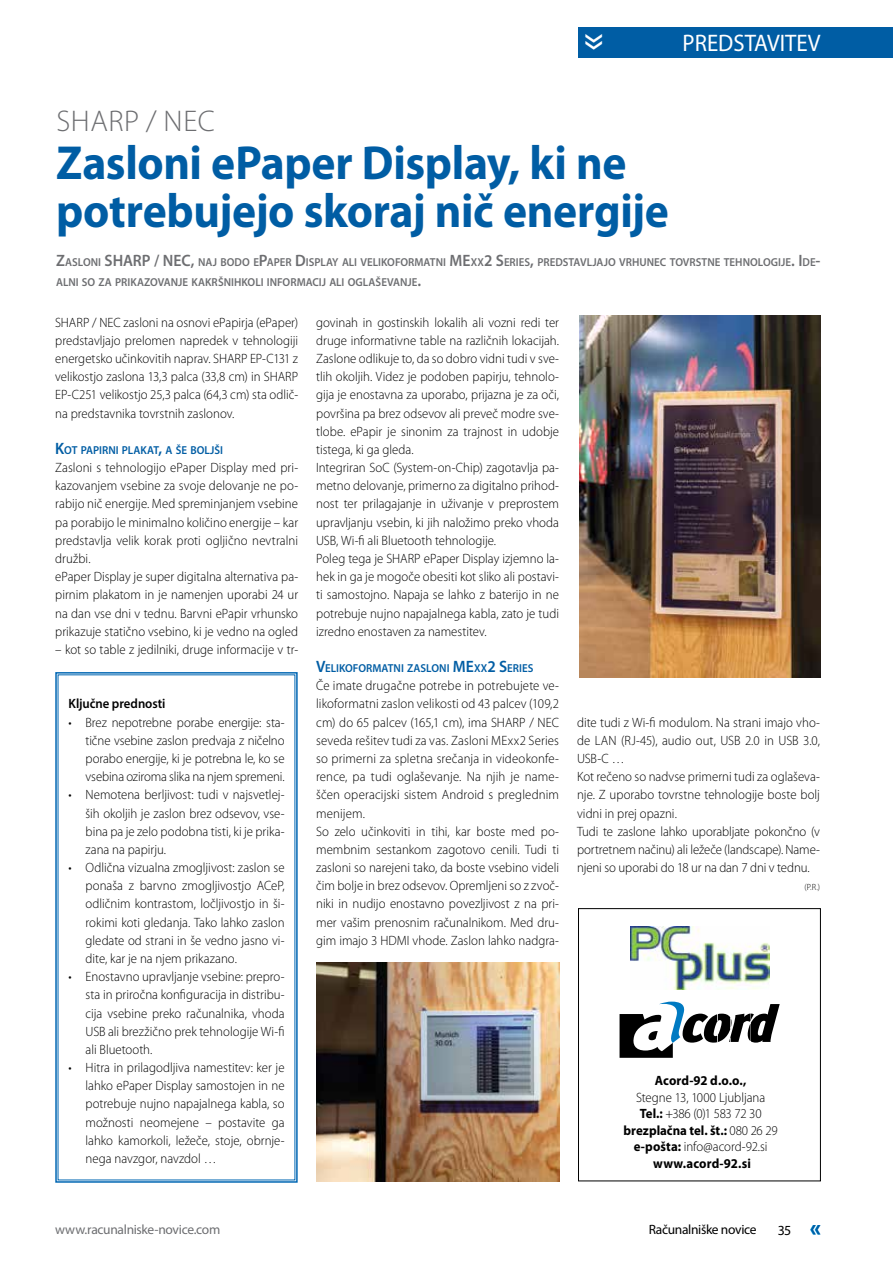
<style>
.page{position:relative;width:893px;height:1263px;background:#fff}
.page>*{position:absolute;margin:0;border:0;box-sizing:border-box;transform-origin:0 0}
.t1{font:700 48px/48px "Myriad Pro";letter-spacing:-.01em;color:#005da4;scale:.95 1}
.t2{font:45px "Myriad Pro";color:#fff;scale:.95 1}
.t3{font:300 30px "Myriad Pro";letter-spacing:.02em;color:#6d6e71}
.t4{font:24px "Myriad Pro";color:#fff;scale:.95 1}
.t5{font:600 16.5px "Myriad Pro";color:#6d6e71;scale:.95 1}
.t6{font:13.95px "Myriad Pro";color:#000}
.t7{font:300 13.5px/18.1px "Myriad Pro";color:#000;text-align:justify;scale:.95 1}
.t8{font:13.5px "Myriad Pro";letter-spacing:-.025em;color:#6d6e71}
.t9{font:13.5px "Myriad Pro";letter-spacing:-.025em;color:#000}
.t10{font:600 13.5px "Myriad Pro";letter-spacing:-.005em;color:#000;scale:.95 1}
.t11{font:700 13.5px "Myriad Pro";color:#000;scale:.95 1}
.t12{font:600 11.55px/19.8px "Myriad Pro";color:#6d6e71;scale:.95 1}
.t13{font:600 11.55px "Myriad Pro";color:#005da4;scale:.95 1}
.t14{font:300 9px "Myriad Pro";color:#000;scale:.95 1}
.s1{font-size:11.55px}
.s2{font-size:16.5px}
.s3{font-weight:700}
.s4{font-weight:700;font-size:24.75px;color:#00aeef}
</style>
<div class="page">
<div style="left:578px;top:908px;width:243px;height:273px;border:1px solid #000"></div>
<svg style="left:619px;top:1001px;width:161px;height:57px"></svg>
<img style="left:630px;top:926px;width:139px;height:64px">
<svg style="left:55px;top:672px;width:243px;height:511px"></svg>
<img style="left:580px;top:315px;width:241px;height:362px">
<img style="left:317px;top:963px;width:242px;height:218px">
<div style="left:578px;top:27px;width:315px;height:31px;background:#005da4"></div>
<h2 class="t2" style="left:625px;top:33px;width:20px;rotate:90deg">»</h2>
<h3 class="t4" style="left:683px;top:29px;width:147px">PREDSTAVITEV</h3>
<h3 class="t4" style="left:713px;top:29px;width:115px">AKTUALNO</h3>
<h3 class="t3" style="left:56px;top:103px;width:160px">SHARP / NEC</h3>
<h1 class="t1" style="left:56px;top:137px;width:647px">Zasloni ePaper Display, ki ne potrebujejo skoraj nič energije</h1>
<p class="t5" style="left:56px;top:250px;width:62px">Z<span class="s1">ASLONI</span> SHARP</p>
<p class="t12" style="left:56px;top:252px;width:806px;text-indent:98px"><span class="s2">/ NEC,</span> NAJ BODO E<span class="s2">P</span>APER <span class="s2">D</span> ISPLAY ALI VELIKOFORMATNI <span class="s2">ME</span>XX<span class="s2">2 S</span>ERIES<span class="s2">,</span> PREDSTAVLJAJO VRHUNEC TOVRSTNE TEHNOLOGIJE<span class="s2">. I</span> DE<span class="s2">-<br></span>ALNI SO ZA PRIKAZOVANJE KAKRŠNIHKOLI INFORMACIJ ALI OGLAŠEVANJE<span class="s2">.</span></p>
<p class="t7" style="left:55px;top:313px;width:257px">SHARP / NEC zasloni na osnovi ePapirja (ePaper) predstavljajo prelomen napredek v tehnologiji energetsko učinkovitih naprav. SHARP EP-C131 z velikostjo zaslona 13,3 palca (33,8 cm) in SHARP EP-C251 velikostjo 25,3 palca (64,3 cm) sta odlič&shy;na predstavnika tovrstnih zaslonov.</p>
<p class="t13" style="left:55px;top:443px;width:178px"><span class="s2">K</span>OT PAPIRNI PLAKAT<span class="s2">,</span> A ŠE BOLJŠI</p>
<p class="t7" style="left:55px;top:458px;width:257px;text-align:left">Zasloni s tehnologijo ePaper Display med pri&shy;kazovanjem vsebine za svoje delovanje ne po&shy;rabijo nič energije. Med spreminjanjem vsebine pa porabijo le minimalno količino energije – kar predstavlja velik korak proti ogljično nevtralni družbi.<br>ePaper Display je super digitalna alternativa pa&shy;pirnim plakatom in je namenjen uporabi 24 ur na dan vse dni v tednu. Barvni ePapir vrhunsko prikazuje statično vsebino, ki je vedno na ogled</p>
<p class="t7" style="left:55px;top:640px;width:257px">– kot so table z jedilniki, druge informacije v tr-</p>
<p class="t7" style="left:316px;top:313px;width:257px;text-align:left">govinah in gostinskih lokalih ali vozni redi ter druge informativne table na različnih lokacijah.<br>Zaslone odlikuje to, da so dobro vidni tudi v sve&shy;tlih okoljih. Videz je podoben papirju, tehnolo&shy;gija je enostavna za uporabo, prijazna je za oči, površina pa brez odsevov ali preveč modre sve&shy;tlobe. ePapir je sinonim za trajnost in udobje tistega, ki ga gleda.<br>Integriran SoC (System-on-Chip) zagotavlja pa&shy;metno delovanje, primerno za digitalno prihod&shy;nost ter prilagajanje in uživanje v preprostem upravljanju vsebin, ki jih naložimo preko vhoda USB, Wi-fi ali Bluetooth tehnologije.<br>Poleg tega je SHARP ePaper Display izjemno la&shy;hek in ga je mogoče obesiti kot sliko ali postavi&shy;ti samostojno. Napaja se lahko z baterijo in ne potrebuje nujno napajalnega kabla, zato je tudi izredno enostaven za namestitev.</p>
<p class="t13" style="left:316px;top:661px;width:230px"><span class="s2">V</span>ELIKOFORMATNI ZASLONI <span class="s2">ME</span>XX<span class="s2">2 S</span>ERIES</p>
<p class="t7" style="left:316px;top:676px;width:257px;text-align:left">Če imate drugačne potrebe in potrebujete ve&shy;likoformatni zaslon velikosti od 43 palcev (109,2 cm) do 65 palcev (165,1 cm), ima SHARP / NEC seveda rešitev tudi za vas. Zasloni MExx2 Series so primerni za spletna srečanja in videokonfe&shy;rence, pa tudi oglaševanje. Na njih je name&shy;ščen operacijski sistem Android s preglednim menijem.<br>So zelo učinkoviti in tihi, kar boste med po&shy;membnim sestankom zagotovo cenili. Tudi ti zasloni so narejeni tako, da boste vsebino videli čim bolje in brez odsevov. Opremljeni so z zvoč&shy;niki in nudijo enostavno povezljivost z na pri&shy;mer vašim prenosnim računalnikom. Med dru&shy;gim imajo 3 HDMI vhode. Zaslon lahko nadgra-</p>
<p class="t10" style="left:69px;top:695px;width:103px">Ključne prednosti</p>
<p class="t7" style="left:86px;top:713px;width:211px;text-indent:-17px">• Brez nepotrebne porabe energije: sta&shy;tične vsebine zaslon predvaja z ničelno porabo energije, ki je potrebna le, ko se vsebina oziroma slika na njem spremeni.</p>
<p class="t7" style="left:86px;top:786px;width:211px;text-indent:-17px">• Nemotena berljivost: tudi v najsvetlej&shy;ših okoljih je zaslon brez odsevov, vse&shy;bina pa je zelo podobna tisti, ki je prika&shy;zana na papirju.</p>
<p class="t7" style="left:86px;top:858px;width:211px;text-indent:-17px">• Odlična vizualna zmogljivost: zaslon se ponaša z barvno zmogljivostjo ACeP, odličnim kontrastom, ločljivostjo in ši&shy;rokimi koti gledanja. Tako lahko zaslon gledate od strani in še vedno jasno vi&shy;dite, kar je na njem prikazano.</p>
<p class="t7" style="left:86px;top:967px;width:211px;text-indent:-17px">• Enostavno upravljanje vsebine: prepro&shy;sta in priročna konfiguracija in distribu&shy;cija vsebine preko računalnika, vhoda USB ali brezžično prek tehnologije Wi-fi ali Bluetooth.</p>
<p class="t7" style="left:86px;top:1058px;width:211px;text-indent:-17px">• Hitra in prilagodljiva namestitev: ker je lahko ePaper Display samostojen in ne potrebuje nujno napajalnega kabla, so možnosti neomejene – postavite ga lahko kamorkoli, ležeče, stoje, obrnje&shy;nega navzgor, navzdol …</p>
<p class="t7" style="left:577px;top:713px;width:257px;text-align:left">dite tudi z Wi-fi modulom. Na strani imajo vho&shy;de LAN (RJ-45), audio out, USB 2.0 in USB 3.0, USB-C …<br>Kot rečeno so nadvse primerni tudi za oglaševa&shy;nje. Z uporabo tovrstne tehnologije boste bolj vidni in prej opazni.<br>Tudi te zaslone lahko uporabljate pokončno (v portretnem načinu) ali ležeče (landscape). Name&shy;njeni so uporabi do 18 ur na dan 7 dni v tednu.</p>
<p class="t14" style="left:804px;top:882px;width:18px">(P.R.)</p>
<p class="t11" style="left:655px;top:1072px;width:98px">Acord-92 d.o.o.,</p>
<p class="t7" style="left:624px;top:1089px;width:164px;line-height:16.5px;text-align:center">Stegne 13, 1000 Ljubljana<br><span class="s3">Tel.:</span> +386 (0)1 583 72 30 <span class="s3">brezplačna tel. št.:</span> 080 26 29 <span class="s3">e-pošta:</span> info@acord-92.si <span class="s3">www.acord-92.si</span></p>
<p class="t8" style="left:55px;top:1221px;width:166px">www.racunalniske-novice.com</p>
<p class="t9" style="left:649px;top:1221px;width:109px">Računalniške novice</p>
<p class="t6" style="left:778px;top:1221px;width:45px">35 <span class="s4">«</span></p>
</div>
